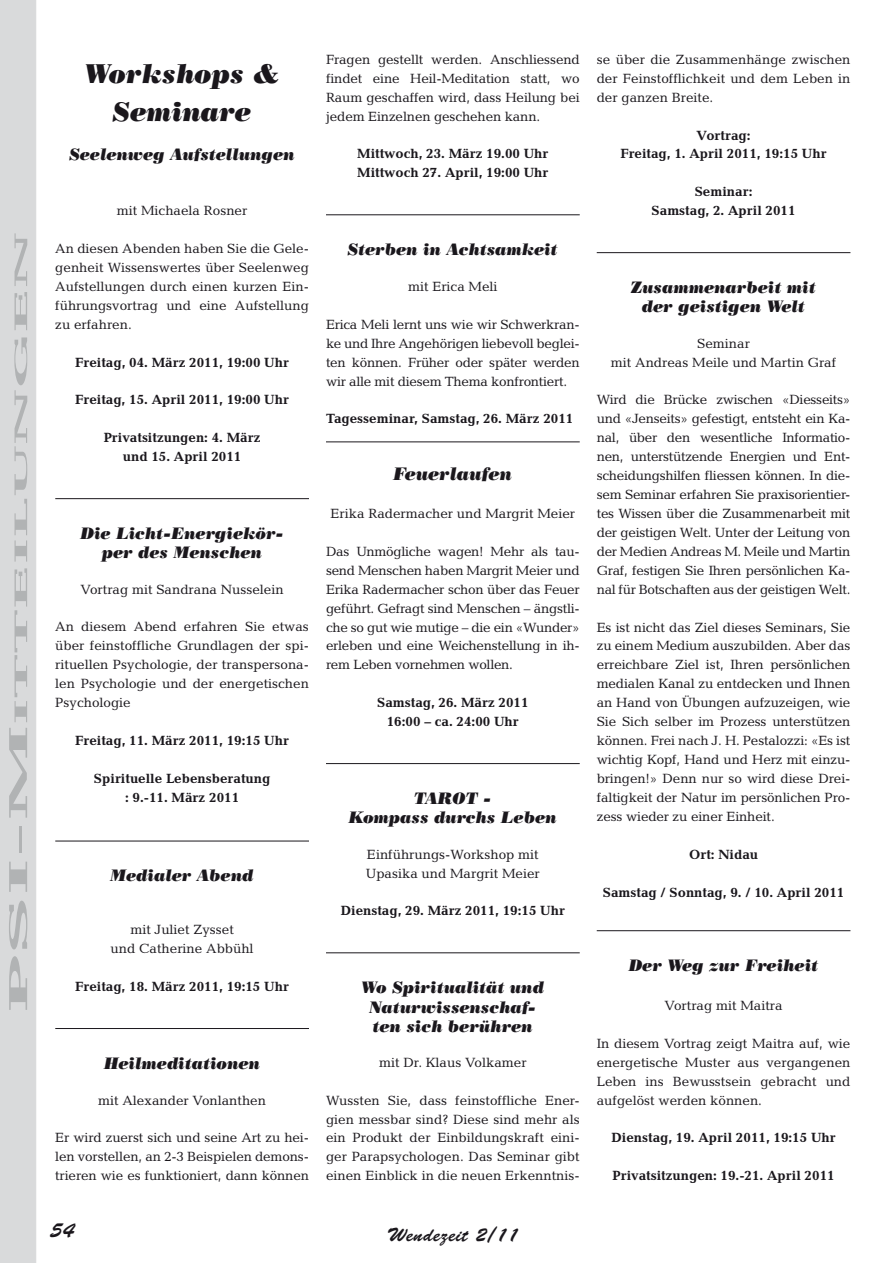
<style>
.page{position:relative;width:893px;height:1263px;background:#fff}
.page>*{position:absolute;margin:0;border:0;box-sizing:border-box;transform-origin:0 0}
.t1{font:italic 27px/37.8px "Poster Bodoni BT";color:#1a171c;text-align:center}
.t2{font:21px "Brush Script";color:#1a171c}
.t3{font:19.5px "Brush Script";letter-spacing:.025em;color:#1a171c}
.t4{font:700 18.45px "Candida";color:#b1b3b4;scale:3.64 1}
.t5{font:italic 18px "Poster Bodoni BT";color:#1a171c}
.t6{font:italic 16.5px/19.8px "Poster Bodoni BT";color:#1a171c;text-align:center}
.t7{font:13.5px/18.9px "Candida";color:#1a171c;text-align:justify}
.t8{font:700 13.5px/18.9px "Candida";color:#1a171c;text-align:center}
.s1{font-size:26.4px}
</style>
<div class="page">
<div style="left:0;top:0;width:36px;height:1263px;background:#d9dadb"></div>
<hr style="left:55px;top:498px;width:254px;height:1px;background:#1a171c">
<hr style="left:55px;top:841px;width:254px;height:1px;background:#1a171c">
<hr style="left:55px;top:1028px;width:254px;height:1px;background:#1a171c">
<hr style="left:326px;top:214px;width:254px;height:1px;background:#1a171c">
<hr style="left:326px;top:441px;width:254px;height:1px;background:#1a171c">
<hr style="left:326px;top:763px;width:254px;height:1px;background:#1a171c">
<hr style="left:326px;top:952px;width:254px;height:1px;background:#1a171c">
<hr style="left:597px;top:252px;width:253px;height:1px;background:#1a171c">
<hr style="left:597px;top:930px;width:253px;height:1px;background:#1a171c">
<h3 class="t4" style="left:10px;top:1013px;width:216px;rotate:-90deg"><span class="s1">PSI-M</span>itteilungen</h3>
<h1 class="t1" style="left:85px;top:54px;width:196px">Workshops &amp;<br>Seminare</h1>
<p class="t6" style="left:69px;top:144px;width:227px">Seelenweg Aufstellungen</p>
<p class="t7" style="left:117px;top:201px;width:132px">mit Michaela Rosner</p>
<p class="t7" style="left:55px;top:239px;width:255px">An diesen Abenden haben Sie die Gele&shy;genheit Wissenswertes über Seelenweg Aufstellungen durch einen kurzen Ein&shy;führungsvortrag und eine Aufstellung zu erfahren.</p>
<p class="t8" style="left:75px;top:352px;width:215px">Freitag, 04. März 2011, 19:00 Uhr</p>
<p class="t8" style="left:75px;top:390px;width:215px">Freitag, 15. April 2011, 19:00 Uhr</p>
<p class="t8" style="left:104px;top:428px;width:158px">Privatsitzungen: 4. März und 15. April 2011</p>
<p class="t6" style="left:80px;top:523px;width:205px">Die Licht-Energiekör&shy;per des Menschen</p>
<p class="t7" style="left:81px;top:580px;width:205px">Vortrag mit Sandrana Nusselein</p>
<p class="t7" style="left:55px;top:617px;width:255px">An diesem Abend erfahren Sie etwas über feinstoffliche Grundlagen der spi&shy;rituellen Psychologie, der transpersona&shy;len Psychologie und der energetischen Psychologie</p>
<p class="t8" style="left:75px;top:731px;width:215px">Freitag, 11. März 2011, 19:15 Uhr</p>
<p class="t8" style="left:94px;top:769px;width:178px">Spirituelle Lebensberatung : 9.-11. März 2011</p>
<p class="t6" style="left:111px;top:865px;width:145px">Medialer Abend</p>
<p class="t7" style="left:111px;top:920px;width:145px;text-align:center">mit Juliet Zysset<br>und Catherine Abbühl</p>
<p class="t8" style="left:75px;top:977px;width:215px">Freitag, 18. März 2011, 19:15 Uhr</p>
<p class="t6" style="left:104px;top:1052px;width:158px">Heilmeditationen</p>
<p class="t7" style="left:98px;top:1090px;width:169px">mit Alexander Vonlanthen</p>
<p class="t7" style="left:55px;top:1128px;width:255px">Er wird zuerst sich und seine Art zu hei&shy;len vorstellen, an 2-3 Beispielen demons&shy;trieren wie es funktioniert, dann können</p>
<h2 class="t2" style="left:50px;top:1218px;width:26px">54</h2>
<p class="t7" style="left:326px;top:50px;width:255px">Fragen gestellt werden. Anschliessend findet eine Heil-Meditation statt, wo Raum geschaffen wird, dass Heilung bei jedem Einzelnen geschehen kann.</p>
<p class="t8" style="left:357px;top:144px;width:193px;text-align:left">Mittwoch, 23. März 19.00 Uhr<br>Mittwoch 27. April, 19:00 Uhr</p>
<p class="t6" style="left:348px;top:239px;width:212px">Sterben in Achtsamkeit</p>
<p class="t7" style="left:408px;top:277px;width:91px">mit Erica Meli</p>
<p class="t7" style="left:326px;top:315px;width:255px">Erica Meli lernt uns wie wir Schwerkran&shy;ke und Ihre Angehörigen liebevoll beglei&shy;ten können. Früher oder später werden wir alle mit diesem Thema konfrontiert.</p>
<p class="t8" style="left:326px;top:409px;width:249px">Tagesseminar, Samstag, 26. März 2011</p>
<h3 class="t5" style="left:393px;top:463px;width:121px">Feuerlaufen</h3>
<p class="t7" style="left:331px;top:504px;width:246px">Erika Radermacher und Margrit Meier</p>
<p class="t7" style="left:326px;top:542px;width:255px">Das Unmögliche wagen! Mehr als tau&shy;send Menschen haben Margrit Meier und Erika Radermacher schon über das Feuer geführt. Gefragt sind Menschen – ängstli&shy;che so gut wie mutige – die ein «Wunder» erleben und eine Weichenstellung in ih&shy;rem Leben vornehmen wollen.</p>
<p class="t8" style="left:377px;top:693px;width:153px">Samstag, 26. März 2011<br>16:00 – ca. 24:00 Uhr</p>
<p class="t6" style="left:349px;top:788px;width:209px">TAROT -<br>Kompass durchs Leben</p>
<p class="t7" style="left:366px;top:844px;width:176px">Einführungs-Workshop mit<br>Upasika und Margrit Meier</p>
<p class="t8" style="left:341px;top:901px;width:226px">Dienstag, 29. März 2011, 19:15 Uhr</p>
<p class="t6" style="left:361px;top:977px;width:184px">Wo Spiritualität und<br>Naturwissenschaf&shy;ten sich berühren</p>
<p class="t7" style="left:379px;top:1053px;width:149px">mit Dr. Klaus Volkamer</p>
<p class="t7" style="left:326px;top:1090px;width:255px">Wussten Sie, dass feinstoffliche Ener&shy;gien messbar sind? Diese sind mehr als ein Produkt der Einbildungskraft eini&shy;ger Parapsychologen. Das Seminar gibt einen Einblick in die neuen Erkenntnis-</p>
<h3 class="t3" style="left:387px;top:1224px;width:133px">Wendezeit 2/11</h3>
<p class="t7" style="left:597px;top:50px;width:255px">se über die Zusammenhänge zwischen der Feinstofflichkeit und dem Leben in der ganzen Breite.</p>
<p class="t8" style="left:620px;top:125px;width:208px">Vortrag:<br>Freitag, 1. April 2011, 19:15 Uhr</p>
<p class="t8" style="left:652px;top:182px;width:146px">Seminar:<br>Samstag, 2. April 2011</p>
<p class="t6" style="left:631px;top:277px;width:186px">Zusammenarbeit mit der geistigen Welt</p>
<p class="t7" style="left:611px;top:334px;width:227px;text-align:center">Seminar<br>mit Andreas Meile und Martin Graf</p>
<p class="t7" style="left:597px;top:390px;width:255px">Wird die Brücke zwischen «Diesseits» und «Jenseits» gefestigt, entsteht ein Ka&shy;nal, über den wesentliche Informatio&shy;nen, unterstützende Energien und Ent&shy;scheidungshilfen fliessen können. In die&shy;sem Seminar erfahren Sie praxisorientier&shy;tes Wissen über die Zusammenarbeit mit der geistigen Welt. Unter der Leitung von der Medien Andreas M. Meile und Martin Graf, festigen Sie Ihren persönlichen Ka&shy;nal für Botschaften aus der geistigen Welt.</p>
<p class="t7" style="left:597px;top:617px;width:255px">Es ist nicht das Ziel dieses Seminars, Sie zu einem Medium auszubilden. Aber das erreichbare Ziel ist, Ihren persönlichen medialen Kanal zu entdecken und Ihnen an Hand von Übungen aufzuzeigen, wie Sie Sich selber im Prozess unterstützen können. Frei nach J. H. Pestalozzi: «Es ist wichtig Kopf, Hand und Herz mit einzu&shy;bringen!» Denn nur so wird diese Drei&shy;faltigkeit der Natur im persönlichen Pro&shy;zess wieder zu einer Einheit.</p>
<p class="t8" style="left:689px;top:845px;width:71px">Ort: Nidau</p>
<p class="t8" style="left:603px;top:882px;width:243px">Samstag / Sonntag, 9. / 10. April 2011</p>
<p class="t6" style="left:629px;top:955px;width:191px">Der Weg zur Freiheit</p>
<p class="t7" style="left:665px;top:996px;width:120px">Vortrag mit Maitra</p>
<p class="t7" style="left:597px;top:1034px;width:255px">In diesem Vortrag zeigt Maitra auf, wie energetische Muster aus vergangenen Leben ins Bewusstsein gebracht und aufgelöst werden können.</p>
<p class="t8" style="left:611px;top:1128px;width:226px">Dienstag, 19. April 2011, 19:15 Uhr</p>
<p class="t8" style="left:612px;top:1166px;width:224px">Privatsitzungen: 19.-21. April 2011</p>
</div>
